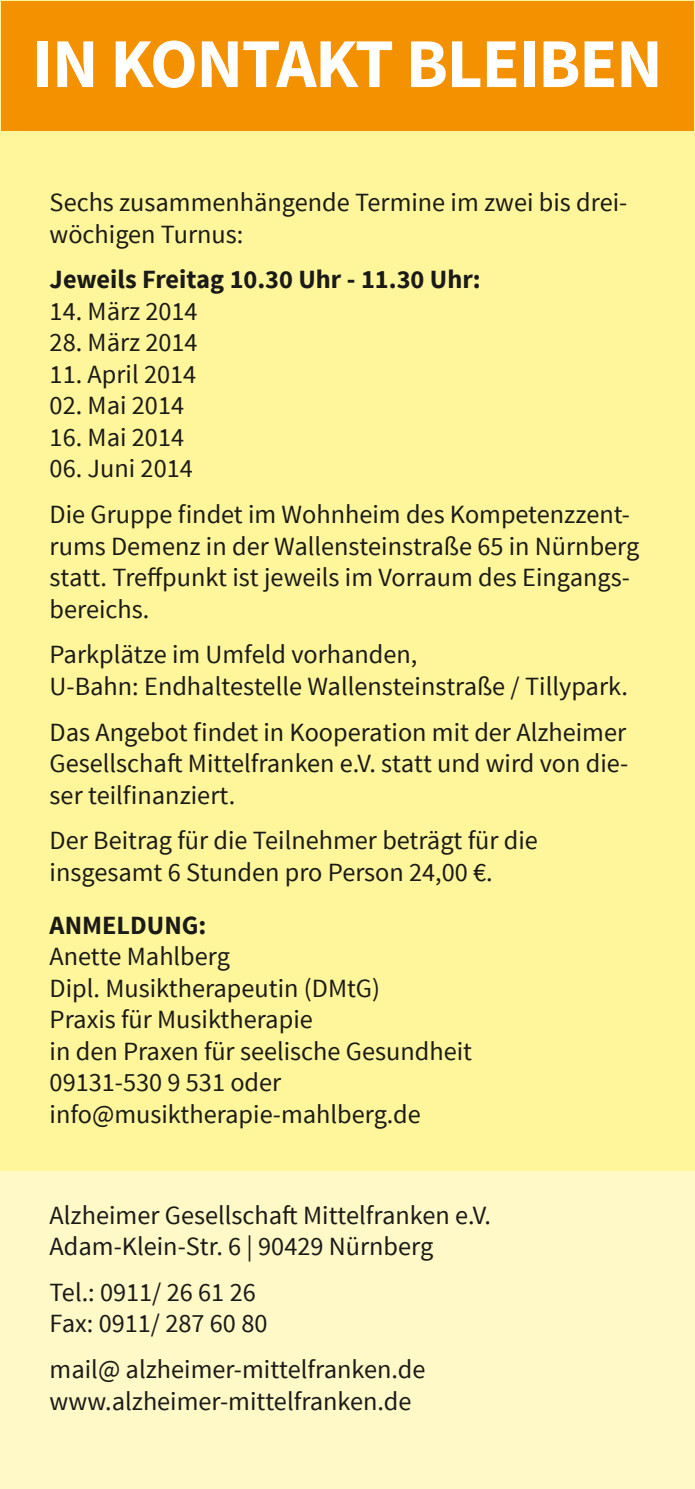
<style>
.page{position:relative;width:695px;height:1489px;background:#fff}
.page>*{position:absolute;margin:0;border:0;box-sizing:border-box;transform-origin:0 0}
.t1{font:700 70px "Source Sans Pro";letter-spacing:-.02em;color:#fff}
.t2{font:26.25px/31.5px "Source Sans Pro";color:#1a1a18}
.t3{font:700 26.25px "Source Sans Pro";color:#1a1a18}
</style>
<div class="page">
<div style="left:0;top:0;width:694px;height:1488px;background:#fff59a"></div>
<div style="left:0;top:1171px;width:694px;height:317px;background:#fff9c7"></div>
<div style="left:1px;top:1px;width:692px;height:129px;background:#f39100"></div>
<h1 class="t1" style="left:32px;top:19px;width:631px">IN KONTAKT BLEIBEN</h1>
<p class="t2" style="left:50px;top:187px;width:579px">Sechs zusammenhängende Termine im zwei bis drei&shy;wöchigen Turnus:</p>
<p class="t3" style="left:50px;top:263px;width:432px">JEWEILS FREITAG 10.30 UHR - 11.30 UHR:</p>
<p class="t2" style="left:50px;top:296px;width:149px">14. März 2014</p>
<p class="t2" style="left:50px;top:327px;width:149px">28. März 2014</p>
<p class="t2" style="left:50px;top:359px;width:148px">11. April 2014</p>
<p class="t2" style="left:50px;top:390px;width:136px">02. Mai 2014</p>
<p class="t2" style="left:50px;top:422px;width:136px">16. Mai 2014</p>
<p class="t2" style="left:50px;top:446px;width:582px;line-height:45.8px">06. Juni 2014<br>Die Gruppe findet im Wohnheim des Kompetenzzent-</p>
<p class="t2" style="left:50px;top:530px;width:591px">rums Demenz in der Wallensteinstraße 65 in Nürnberg statt. Treffpunkt ist jeweils im Vorraum des Eingangs&shy;bereichs.</p>
<p class="t2" style="left:50px;top:639px;width:579px">Parkplätze im Umfeld vorhanden,<br>U-Bahn: Endhaltestelle Wallensteinstraße / Tillypark.</p>
<p class="t2" style="left:50px;top:716px;width:580px;text-align:justify">Das Angebot findet in Kooperation mit der Alzheimer Gesellschaft Mittelfranken e.V. statt und wird von die&shy;ser teilfinanziert.</p>
<p class="t2" style="left:50px;top:825px;width:489px">Der Beitrag für die Teilnehmer beträgt für die insgesamt 6 Stunden pro Person 24,00 €.</p>
<p class="t3" style="left:50px;top:908px;width:158px">ANMELDUNG:</p>
<p class="t2" style="left:50px;top:941px;width:424px">Anette Mahlberg<br>Dipl. Musiktherapeutin (DMtG)<br>Praxis für Musiktherapie<br>in den Praxen für seelische Gesundheit<br>09131-530 9 531 oder info@musiktherapie-mahlberg.de</p>
<p class="t2" style="left:50px;top:1199px;width:443px">Alzheimer Gesellschaft Mittelfranken e.V.<br>Adam-Klein-Str. 6 | 90429 Nürnberg</p>
<p class="t2" style="left:50px;top:1276px;width:219px">Tel.: 0911/ 26 61 26<br>Fax: 0911/ 287 60 80</p>
<p class="t2" style="left:50px;top:1353px;width:377px">mail@ alzheimer-mittelfranken.de www.alzheimer-mittelfranken.de</p>
</div>
